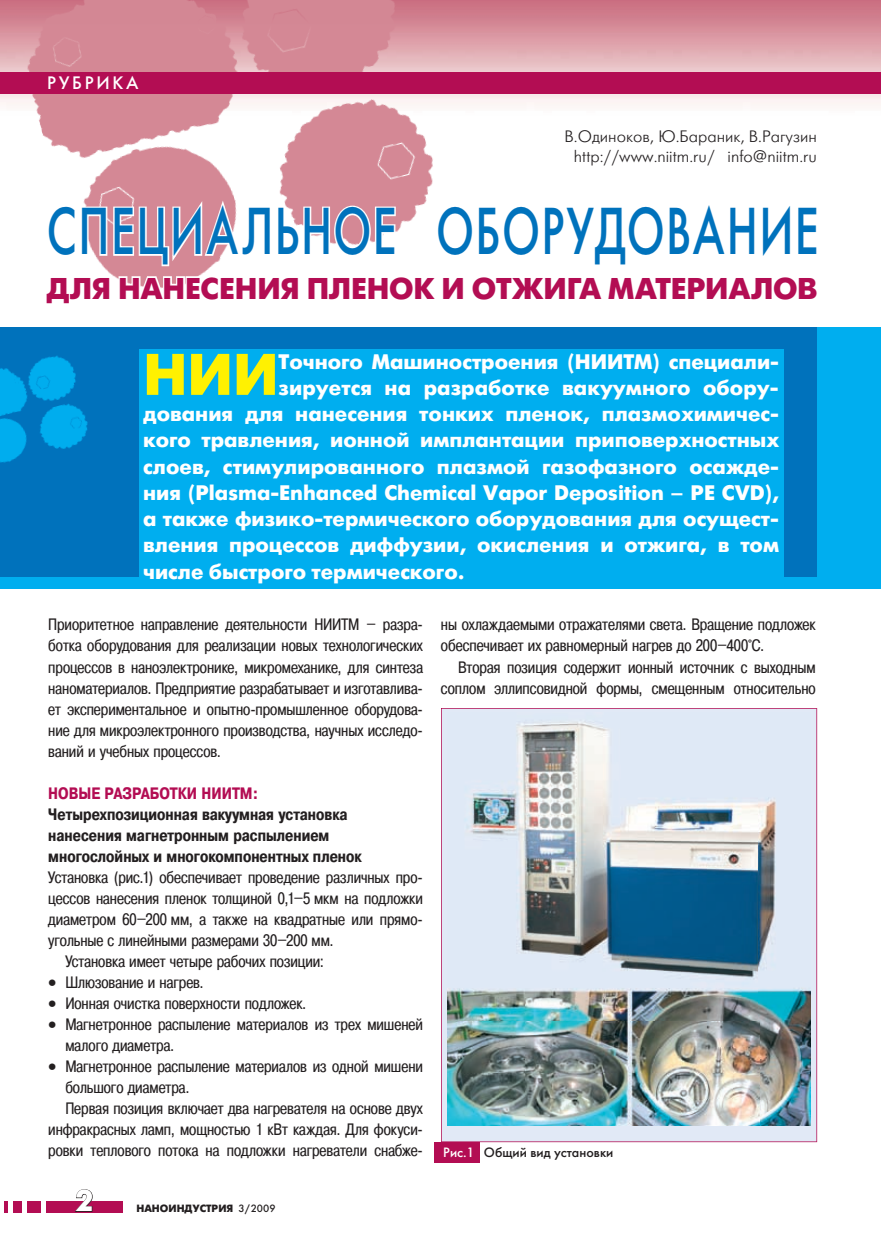
<style>
.page{position:relative;width:881px;height:1234px;background:#fff}
.page>*{position:absolute;margin:0;border:0;box-sizing:border-box;transform-origin:0 0}
.t1{font:66px "Futuris C";letter-spacing:.03em;color:#0072bc;scale:.7 1}
.t2{font:700 58.5px "Futuris C";color:#fff101}
.t3{font:700 30px "Futuris C";letter-spacing:-.005em;color:#b30d53}
.t4{font:700 30px "Futuris C";color:#fff}
.t5{font:700 21px "Futuris C";color:#fff}
.t6{font:18px "Futuris C";letter-spacing:.15em;color:#fff}
.t7{font:18px/21px "Symbol";color:#231f20;text-align:justify}
.t8{font:16.5px/21px "Pragmatica Cond C";color:#231f20;text-align:justify}
.t9{font:700 16.5px/21px "Pragmatica Cond C";color:#231f20}
.t10{font:16.5px/19.8px "Futuris Light C";color:#231f20;text-align:center}
.t11{font:700 16.5px "Pragmatica Cond C";color:#b30d53}
.t12{font:13.5px "Futuris C";color:#231f20}
.t13{font:700 10.5px "Futuris C";color:#231f20}
.s1{font-weight:400}
.s2{color:#fff}
</style>
<div class="page">
<div style="left:47px;top:1201px;width:76px;height:11px;background:#b30d53"></div>
<div style="left:27px;top:1201px;width:14px;height:11px;background:#b30d53"></div>
<div style="left:13px;top:1201px;width:9px;height:11px;background:#b30d53"></div>
<hr style="left:4px;top:1201px;width:4px;height:11px;background:#b30d53">
<svg style="left:75px;top:1189px;width:18px;height:22px"></svg>
<img style="left:11px;top:0;width:447px;height:195px">
<div style="left:0;top:72px;width:880px;height:22px;background:#b30d53"></div>
<div style="left:0;top:327px;width:880px;height:261px;background:#00aeef"></div>
<div style="left:0;top:327px;width:816px;height:249px;background:#0072bc"></div>
<img style="left:0;top:356px;width:88px;height:107px">
<div style="left:139px;top:349px;width:644px;height:239px;background:#00aeef"></div>
<img style="left:441px;top:708px;width:375px;height:433px">
<div style="left:434px;top:1141px;width:45px;height:20px;background:#b30d53"></div>
<svg style="left:83px;top:195px;width:344px;height:93px"></svg>
<p class="t6" style="left:47px;top:72px;width:93px">РУБРИКА</p>
<p class="t10" style="left:564px;top:127px;width:254px">В.Одиноков, Ю.Бараник, В.Рагузин http://www.niitm.ru/ info@niitm.ru</p>
<h1 class="t1" style="left:47px;top:191px;width:1103px">СПЕЦИАЛЬНОЕ ОБОРУДОВАНИЕ</h1>
<h3 class="t3" style="left:47px;top:271px;width:772px">ДЛЯ НАНЕСЕНИЯ ПЛЕНОК И ОТЖИГА МАТЕРИАЛОВ</h3>
<h2 class="t2" style="left:143px;top:342px;width:137px">НИИ</h2>
<p class="t5" style="left:278px;top:349px;width:502px">Точного Машиностроения (НИИТМ) специали-</p>
<p class="t5" style="left:278px;top:376px;width:501px">зируется на разработке вакуумного обору-</p>
<p class="t5" style="left:143px;top:402px;width:637px">дования для нанесения тонких пленок, плазмохимичес-</p>
<p class="t5" style="left:143px;top:428px;width:637px">кого травления, ионной имплантации приповерхностных</p>
<p class="t5" style="left:143px;top:454px;width:637px">слоев, стимулированного плазмой газофазного осажде-</p>
<p class="t5" style="left:143px;top:481px;width:637px">ния (Plasma-Enhanced Chemical Vapor Deposition – PE CVD),</p>
<p class="t5" style="left:143px;top:507px;width:637px">а также физико-термического оборудования для осущест-</p>
<p class="t5" style="left:143px;top:533px;width:637px">вления процессов диффузии, окисления и отжига, в том</p>
<p class="t5" style="left:143px;top:559px;width:323px">числе быстрого термического.</p>
<p class="t8" style="left:48px;top:614px;width:376px">Приоритетное направление деятельности НИИТМ – разра&shy;ботка оборудования для реализации новых технологических процессов в наноэлектронике, микромеханике, для синтеза наноматериалов. Предприятие разрабатывает и изготавлива&shy;ет экспериментальное и опытно-промышленное оборудова&shy;ние для микроэлектронного производства, научных исследо&shy;ваний и учебных процессов.</p>
<p class="t11" style="left:48px;top:783px;width:211px">НОВЫЕ РАЗРАБОТКИ НИИТМ:</p>
<p class="t9" style="left:48px;top:803px;width:315px">Четырехпозиционная вакуумная установка нанесения магнетронным распылением многослойных и многокомпонентных пленок</p>
<p class="t8" style="left:48px;top:866px;width:376px">Установка (рис.1) обеспечивает проведение различных про-</p>
<p class="t8" style="left:48px;top:887px;width:376px">цессов нанесения пленок толщиной 0,1–5 мкм на подложки</p>
<p class="t8" style="left:48px;top:908px;width:376px">диаметром 60–200 мм, а также на квадратные или прямо-</p>
<p class="t8" style="left:48px;top:929px;width:287px">угольные с линейными размерами 30–200 мм.</p>
<p class="t8" style="left:65px;top:950px;width:260px">Установка имеет четыре рабочих позиции:</p>
<p class="t8" style="left:65px;top:971px;width:140px">Шлюзование и нагрев.</p>
<p class="t8" style="left:65px;top:992px;width:242px">Ионная очистка поверхности подложек.</p>
<p class="t8" style="left:65px;top:1013px;width:359px">Магнетронное распыление материалов из трех мишеней</p>
<p class="t8" style="left:65px;top:1034px;width:110px">малого диаметра.</p>
<p class="t8" style="left:65px;top:1055px;width:359px">Магнетронное распыление материалов из одной мишени</p>
<p class="t8" style="left:65px;top:1076px;width:126px">большого диаметра.</p>
<p class="t8" style="left:65px;top:1097px;width:359px">Первая позиция включает два нагревателя на основе двух</p>
<p class="t8" style="left:48px;top:1118px;width:376px">инфракрасных ламп, мощностью 1 кВт каждая. Для фокуси-</p>
<p class="t8" style="left:48px;top:1139px;width:376px">ровки теплового потока на подложки нагреватели снабже-</p>
<p class="t7" style="left:48px;top:970px;width:10px">• • •</p>
<p class="t7" style="left:48px;top:1054px;width:10px">•</p>
<h3 class="t4" style="left:76px;top:1183px;width:19px">2</h3>
<p class="t13" style="left:136px;top:1202px;width:140px">НАНОИНДУСТРИЯ <span class="s1">3/2009</span></p>
<p class="t8" style="left:441px;top:614px;width:376px">ны охлаждаемыми отражателями света. Вращение подложек обеспечивает их равномерный нагрев до 200–400°С.</p>
<p class="t8" style="left:441px;top:656px;width:376px;text-align:right">Вторая позиция содержит ионный источник с выходным соплом эллипсовидной формы, смещенным относительно</p>
<p class="t12" style="left:443px;top:1143px;width:171px"><span class="s2">Рис.1</span> Общий вид установки</p>
</div>
